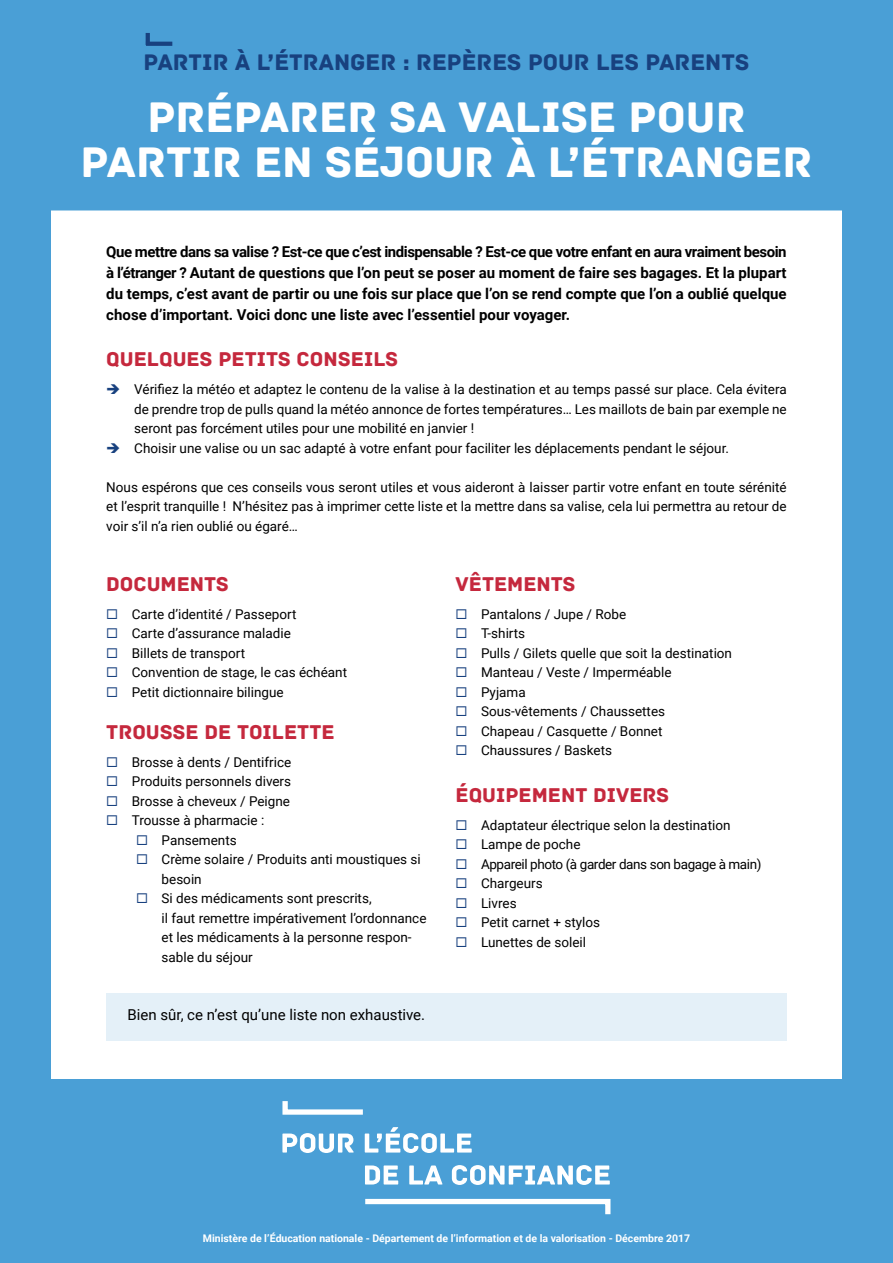
<style>
.page{position:relative;width:893px;height:1263px;background:#4a9fd6}
.page>*{position:absolute;margin:0;border:0;box-sizing:border-box;transform-origin:0 0}
.t1{font:45px/45px "Archive";color:#fff;text-align:center}
.t2{font:23.7px "Archive";color:#18417f}
.t3{font:21px "Archive";color:#c5283d}
.t4{font:700 15px/21px "Roboto";color:#000;text-align:justify}
.t5{font:15px "Roboto";color:#000}
.t6{font:13.5px/19.5px "Roboto";color:#000;text-align:justify}
.t7{font:13.5px "Roboto";letter-spacing:-.03em;color:#000}
.t8{font:700 10.5px "Roboto";color:#fff}
.s1{color:#18417f}
</style>
<div class="page">
<div style="left:51px;top:101px;width:791px;height:977px;background:#fff"></div>
<svg style="left:365px;top:1165px;width:245px;height:20px"></svg>
<svg style="left:282px;top:1127px;width:190px;height:26px"></svg>
<svg style="left:365px;top:1198px;width:246px;height:17px"></svg>
<svg style="left:282px;top:1101px;width:81px;height:14px"></svg>
<hr style="left:146px;top:42px;width:26px;height:4px;background:#18417f">
<hr style="left:146px;top:33px;width:4px;height:12px;background:#18417f">
<div style="left:51px;top:101px;width:791px;height:109px;background:#4a9fd6"></div>
<div style="left:106px;top:993px;width:681px;height:48px;background:#e4f0f8"></div>
<h2 class="t2" style="left:144px;top:48px;width:607px">PARTIR À L’ÉTRANGER : REPÈRES POUR LES PARENTS</h2>
<h1 class="t1" style="left:81px;top:95px;width:733px">PRÉPARER SA VALISE POUR<br>PARTIR EN SÉJOUR À L’ÉTRANGER</h1>
<p class="t4" style="left:106px;top:240px;width:682px">Que mettre dans sa valise ? Est-ce que c’est indispensable ? Est-ce que votre enfant en aura vraiment besoin à l’étranger ? Autant de questions que l’on peut se poser au moment de faire ses bagages. Et la plupart du temps, c’est avant de partir ou une fois sur place que l’on se rend compte que l’on a oublié quelque chose d’important. Voici donc une liste avec l’essentiel pour voyager.</p>
<h3 class="t3" style="left:106px;top:347px;width:293px">QUELQUES PETITS CONSEILS</h3>
<p class="t6" style="left:134px;top:379px;width:654px;text-indent:-28px"><span class="s1">➔</span> Vérifiez la météo et adaptez le contenu de la valise à la destination et au temps passé sur place. Cela évitera de prendre trop de pulls quand la météo annonce de fortes températures… Les maillots de bain par exemple ne seront pas forcément utiles pour une mobilité en janvier !</p>
<p class="t6" style="left:106px;top:437px;width:624px"><span class="s1">➔</span> Choisir une valise ou un sac adapté à votre enfant pour faciliter les déplacements pendant le séjour.</p>
<p class="t6" style="left:106px;top:476px;width:682px">Nous espérons que ces conseils vous seront utiles et vous aideront à laisser partir votre enfant en toute sérénité et l’esprit tranquille ! N’hésitez pas à imprimer cette liste et la mettre dans sa valise, cela lui permettra au retour de voir s’il n’a rien oublié ou égaré…</p>
<h3 class="t3" style="left:106px;top:571px;width:124px">DOCUMENTS</h3>
<p class="t6" style="left:106px;top:604px;width:192px"><span class="s1">◻</span> Carte d’identité / Passeport</p>
<p class="t6" style="left:106px;top:623px;width:186px"><span class="s1">◻</span> Carte d’assurance maladie</p>
<p class="t6" style="left:106px;top:643px;width:140px"><span class="s1">◻</span> Billets de transport</p>
<p class="t6" style="left:106px;top:662px;width:242px"><span class="s1">◻</span> Convention de stage, le cas échéant</p>
<p class="t6" style="left:106px;top:682px;width:179px"><span class="s1">◻</span> Petit dictionnaire bilingue</p>
<h3 class="t3" style="left:106px;top:719px;width:230px">TROUSSE DE TOILETTE</h3>
<p class="t6" style="left:106px;top:752px;width:186px"><span class="s1">◻</span> Brosse à dents / Dentifrice</p>
<p class="t6" style="left:106px;top:771px;width:186px"><span class="s1">◻</span> Produits personnels divers</p>
<p class="t6" style="left:106px;top:791px;width:185px"><span class="s1">◻</span> Brosse à cheveux / Peigne</p>
<p class="t6" style="left:106px;top:810px;width:159px"><span class="s1">◻</span> Trousse à pharmacie :</p>
<p class="t6" style="left:136px;top:830px;width:102px"><span class="s1">◻</span> Pansements</p>
<p class="t6" style="left:162px;top:849px;width:261px;text-indent:-26px"><span class="s1">◻</span> Crème solaire / Produits anti moustiques si besoin</p>
<p class="t6" style="left:162px;top:888px;width:266px;text-align:left;text-indent:-26px"><span class="s1">◻</span> Si des médicaments sont prescrits,<br>il faut remettre impérativement l’ordonnance et les médicaments à la personne respon&shy;sable du séjour</p>
<p class="t5" style="left:128px;top:1004px;width:299px">Bien sûr, ce n’est qu’une liste non exhaustive.</p>
<h3 class="t3" style="left:455px;top:571px;width:122px">VÊTEMENTS</h3>
<p class="t6" style="left:455px;top:604px;width:172px"><span class="s1">◻</span> Pantalons / Jupe / Robe</p>
<p class="t6" style="left:455px;top:623px;width:71px"><span class="s1">◻</span> T-shirts</p>
<p class="t6" style="left:455px;top:643px;width:278px"><span class="s1">◻</span> Pulls / Gilets quelle que soit la destination</p>
<p class="t6" style="left:455px;top:662px;width:218px"><span class="s1">◻</span> Manteau / Veste / Imperméable</p>
<p class="t6" style="left:455px;top:682px;width:72px"><span class="s1">◻</span> Pyjama</p>
<p class="t6" style="left:455px;top:701px;width:211px"><span class="s1">◻</span> Sous-vêtements / Chaussettes</p>
<p class="t6" style="left:455px;top:721px;width:209px"><span class="s1">◻</span> Chapeau / Casquette / Bonnet</p>
<p class="t6" style="left:455px;top:740px;width:158px"><span class="s1">◻</span> Chaussures / Baskets</p>
<h3 class="t3" style="left:455px;top:782px;width:215px">ÉQUIPEMENT DIVERS</h3>
<p class="t6" style="left:455px;top:815px;width:276px"><span class="s1">◻</span> Adaptateur électrique selon la destination</p>
<p class="t6" style="left:455px;top:834px;width:127px"><span class="s1">◻</span> Lampe de poche</p>
<p class="t7" style="left:455px;top:854px;width:308px"><span class="s1">◻</span> Appareil photo (à garder dans son bagage à main)</p>
<p class="t6" style="left:455px;top:873px;width:89px"><span class="s1">◻</span> Chargeurs</p>
<p class="t6" style="left:455px;top:893px;width:63px"><span class="s1">◻</span> Livres</p>
<p class="t6" style="left:455px;top:912px;width:146px"><span class="s1">◻</span> Petit carnet + stylos</p>
<p class="t6" style="left:455px;top:932px;width:132px"><span class="s1">◻</span> Lunettes de soleil</p>
<p class="t8" style="left:203px;top:1230px;width:489px">Ministère de l’Éducation nationale - Département de l’information et de la valorisation - Décembre 2017</p>
</div>
